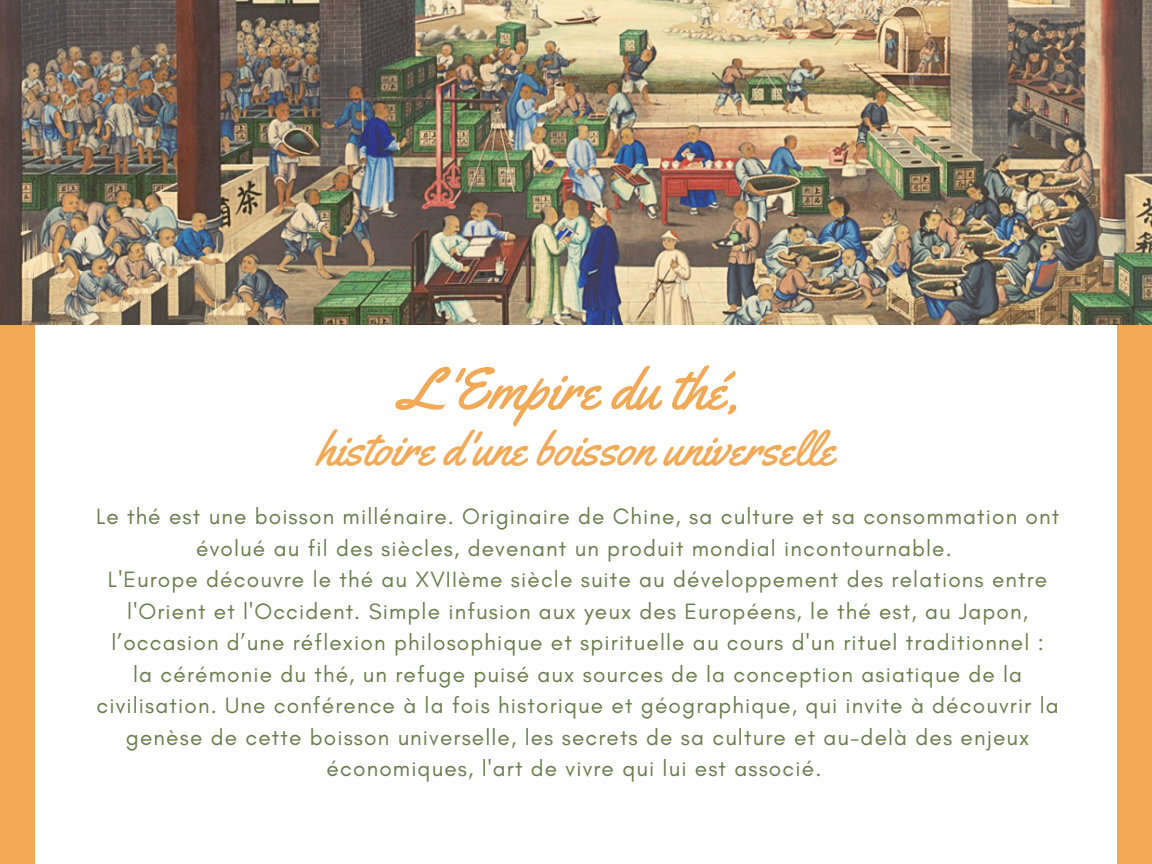
<style>
.page{position:relative;width:1152px;height:864px;background:#fff}
.page>*{position:absolute;margin:0;border:0;box-sizing:border-box;transform-origin:0 0}
.t1{font:58.8px "Yellowtail";color:#f2a955}
.t2{font:48.3px "Yellowtail";color:#f2a955}
.t3{font:22.65px/31.5px "Glacial Indifference";letter-spacing:.05em;color:#697c49;text-align:center}
</style>
<div class="page">
<img style="left:0;top:0;width:1152px;height:325px">
<div style="left:0;top:325px;width:35px;height:539px;background:#f2a955"></div>
<div style="left:1118px;top:325px;width:34px;height:539px;background:#f2a955"></div>
<p class="t1" style="left:400px;top:352px;width:341px">L'Empire du thé,</p>
<p class="t2" style="left:316px;top:418px;width:520px">histoire d'une boisson universelle</p>
<p class="t3" style="left:96px;top:501px;width:965px">Le thé est une boisson millénaire. Originaire de Chine, sa culture et sa consommation ont évolué au fil des siècles, devenant un produit mondial incontournable.</p>
<h1 class="t3" style="left:108px;top:564px;width:941px">L'Europe découvre le thé au XVIIème siècle suite au développement des relations entre l'Orient et l'Occident. Simple infusion aux yeux des Européens, le thé est, au Japon, l’occasion d’une réflexion philosophique et spirituelle au cours d'un rituel traditionnel :</h1>
<p class="t3" style="left:97px;top:658px;width:964px">la cérémonie du thé, un refuge puisé aux sources de la conception asiatique de la civilisation. Une conférence à la fois historique et géographique, qui invite à découvrir la genèse de cette boisson universelle, les secrets de sa culture et au-delà des enjeux économiques, l'art de vivre qui lui est associé.</p>
</div>
